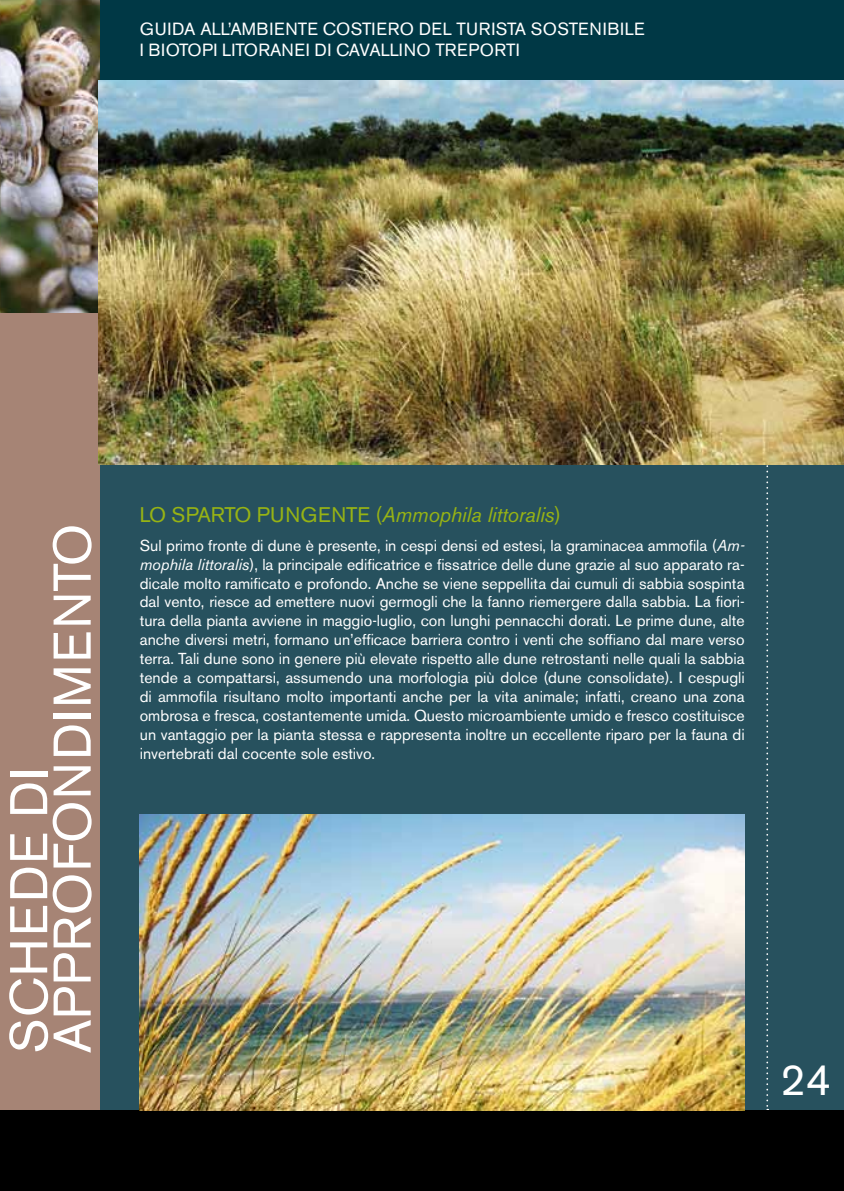
<style>
.page{position:relative;width:844px;height:1191px;background:#fff}
.page>*{position:absolute;margin:0;border:0;box-sizing:border-box;transform-origin:0 0}
.t1{font:52.5px/43.4px "Akzidenz Grotesk BE";letter-spacing:.02em;color:#fff}
.t2{font:43.75px "Akzidenz Grotesk BE";color:#fff}
.t3{font:italic 21px "Akzidenz Grotesk BE";letter-spacing:-.01em;color:#97b314}
.t4{font:21px "Akzidenz Grotesk BE";color:#97b314}
.t5{font:17.5px "Akzidenz Grotesk BE";letter-spacing:.02em;color:#fff}
.t6{font:15.75px/18.9px "Akzidenz Grotesk BE";color:#fff;text-align:justify}
.s1{font-style:normal}
.s2{font-style:italic}
</style>
<div class="page">
<div style="left:0;top:0;width:843px;height:1191px;background:#27515e"></div>
<svg style="left:766px;top:465px;width:2px;height:645px"></svg>
<div style="left:0;top:0;width:843px;height:81px;background:#003845"></div>
<div style="left:0;top:312px;width:99px;height:798px;background:#a68475"></div>
<img style="left:0;top:0;width:99px;height:312px">
<div style="left:0;top:1110px;width:843px;height:81px;background:#000"></div>
<img style="left:98px;top:81px;width:745px;height:384px">
<img style="left:140px;top:814px;width:604px;height:296px">
<p class="t5" style="left:140px;top:18px;width:328px">GUIDA ALL’aM BIENTE COSTIERO del turista</p>
<p class="t5" style="left:530px;top:18px;width:38px">soste</p>
<p class="t5" style="left:589px;top:18px;width:55px">nibile</p>
<p class="t5" style="left:140px;top:39px;width:317px">I bi otopi litoranei di Cavalli no Trep</p>
<p class="t5" style="left:480px;top:39px;width:24px">orti</p>
<h1 class="t1" style="left:7px;top:1053px;width:526px;rotate:-90deg">SCHEDE DI<br>APPROFONDIMENTO</h1>
<h3 class="t4" style="left:140px;top:502px;width:46px">Lo spart</h3>
<h3 class="t3" style="left:234px;top:502px;width:328px"><span class="s1">o pu ngente (</span>Ammophila littoralis<span class="s1">)</span></h3>
<p class="t6" style="left:140px;top:536px;width:606px">Sul primo fronte di dune è presente, in cespi densi ed estesi, la graminacea ammofila (<span class="s2">Am&shy;mophila littoralis</span>), la principale edificatrice e fissatrice delle dune grazie al suo apparato ra&shy;dicale molto ramificato e profondo. Anche se viene seppellita dai cumuli di sabbia sospinta dal vento, riesce ad emettere nuovi germogli che la fanno riemergere dalla sabbia. La fiori&shy;tura della pianta avviene in maggio-luglio, con lunghi pennacchi dorati. Le prime dune, alte anche diversi metri, formano un’efficace barriera contro i venti che soffiano dal mare verso terra. Tali dune sono in genere più elevate rispetto alle dune retrostanti nelle quali la sabbia tende a compattarsi, assumendo una morfologia più dolce (dune consolidate). I cespugli di ammofila risultano molto importanti anche per la vita animale; infatti, creano una zona ombrosa e fresca, costantemente umida. Questo microambiente umido e fresco costituisce un vantaggio per la pianta stessa e rappresenta inoltre un eccellente riparo per la fauna di invertebrati dal cocente sole estivo.</p>
<h2 class="t2" style="left:780px;top:1054px;width:53px">24</h2>
</div>
